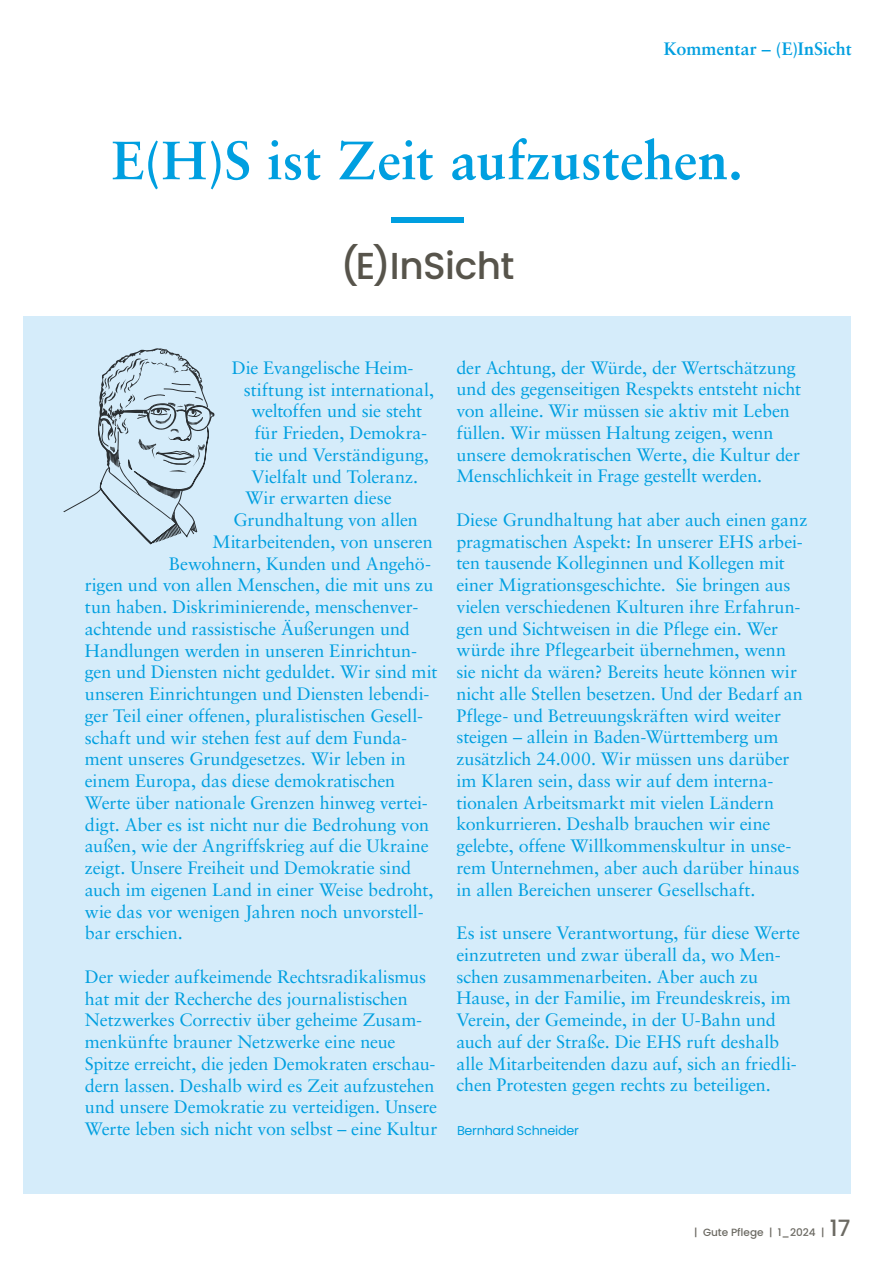
<style>
.page{position:relative;width:893px;height:1263px;background:#fff}
.page>*{position:absolute;margin:0;border:0;box-sizing:border-box;transform-origin:0 0}
.t1{font:700 72px "Sabon LT Pro";color:#009fe0}
.t2{font:700 54px "Sabon LT Pro";color:#009fe0}
.t3{font:500 37.5px "Poppins";letter-spacing:-.015em;color:#57544b}
.t4{font:18px/21.8px "Sabon LT Pro";letter-spacing:-.01em;color:#009fe0}
.t5{font:700 18px "Sabon LT Pro";color:#009fe0}
.t6{font:12.75px "Poppins";letter-spacing:-.02em;color:#009fe0}
.t7{font:500 10.5px "Poppins";color:#6c6a63}
.s1{font-size:22.5px}
</style>
<div class="page">
<div style="left:23px;top:316px;width:827px;height:877px;background:#d5ecfa"></div>
<svg style="left:63px;top:348px;width:152px;height:197px"></svg>
<p class="t5" style="left:664px;top:38px;width:189px">Kommentar – (E)InSicht</p>
<h2 class="t2" style="left:112px;top:127px;width:633px">E(H)S ist Zeit aufzustehen.</h2>
<h1 class="t1" style="left:391px;top:166px;width:73px">—</h1>
<h3 class="t3" style="left:340px;top:244px;width:175px">(E)InSicht</h3>
<p class="t4" style="left:232px;top:356px;width:183px">Die Evangelische Heim-</p>
<p class="t4" style="left:244px;top:378px;width:192px">stiftung ist international,</p>
<p class="t4" style="left:251px;top:400px;width:172px">weltoffen und sie steht</p>
<p class="t4" style="left:254px;top:422px;width:174px">für Frieden, Demokra-</p>
<p class="t4" style="left:254px;top:443px;width:176px">tie und Verständigung,</p>
<p class="t4" style="left:251px;top:465px;width:168px">Vielfalt und Toleranz.</p>
<p class="t4" style="left:245px;top:487px;width:148px">Wir erwarten diese</p>
<p class="t4" style="left:233px;top:508px;width:186px">Grundhaltung von allen</p>
<p class="t4" style="left:212px;top:530px;width:222px">Mitarbeitenden, von unseren</p>
<p class="t4" style="left:169px;top:552px;width:264px">Bewohnern, Kunden und Angehö-</p>
<p class="t4" style="left:85px;top:574px;width:350px">rigen und von allen Menschen, die mit uns zu</p>
<p class="t4" style="left:85px;top:595px;width:335px">tun haben. Diskriminierende, menschenver-</p>
<p class="t4" style="left:85px;top:617px;width:327px">achtende und rassistische Äußerungen und</p>
<p class="t4" style="left:85px;top:639px;width:334px">Handlungen werden in unseren Einrichtun-</p>
<p class="t4" style="left:85px;top:661px;width:354px">gen und Diensten nicht geduldet. Wir sind mit</p>
<p class="t4" style="left:85px;top:682px;width:346px">unseren Einrichtungen und Diensten lebendi-</p>
<p class="t4" style="left:85px;top:704px;width:340px">ger Teil einer offenen, pluralistischen Gesell-</p>
<p class="t4" style="left:85px;top:726px;width:324px">schaft und wir stehen fest auf dem Funda-</p>
<p class="t4" style="left:85px;top:748px;width:323px">ment unseres Grundgesetzes. Wir leben in</p>
<p class="t4" style="left:85px;top:769px;width:312px">einem Europa, das diese demokratischen</p>
<p class="t4" style="left:85px;top:791px;width:344px">Werte über nationale Grenzen hinweg vertei-</p>
<p class="t4" style="left:85px;top:813px;width:346px">digt. Aber es ist nicht nur die Bedrohung von</p>
<p class="t4" style="left:85px;top:835px;width:345px">außen, wie der Angriffskrieg auf die Ukraine</p>
<p class="t4" style="left:85px;top:856px;width:328px">zeigt. Unsere Freiheit und Demokratie sind</p>
<p class="t4" style="left:85px;top:878px;width:350px">auch im eigenen Land in einer Weise bedroht,</p>
<p class="t4" style="left:85px;top:900px;width:340px">wie das vor wenigen Jahren noch unvorstell-</p>
<p class="t4" style="left:85px;top:922px;width:99px">bar erschien.</p>
<p class="t4" style="left:85px;top:965px;width:354px">Der wieder aufkeimende Rechtsradikalismus hat mit der Recherche des journalistischen Netzwerkes Correctiv über geheime Zusam&shy;menkünfte brauner Netzwerke eine neue Spitze erreicht, die jeden Demokraten erschau&shy;dern lassen. Deshalb wird es Zeit aufzustehen und unsere Demokratie zu verteidigen. Unsere Werte leben sich nicht von selbst – eine Kultur</p>
<p class="t4" style="left:456px;top:356px;width:346px">der Achtung, der Würde, der Wertschätzung und des gegenseitigen Respekts entsteht nicht von alleine. Wir müssen sie aktiv mit Leben füllen. Wir müssen Haltung zeigen, wenn unsere demokratischen Werte, die Kultur der Menschlichkeit in Frage gestellt werden.</p>
<p class="t4" style="left:456px;top:508px;width:352px">Diese Grundhaltung hat aber auch einen ganz pragmatischen Aspekt: In unserer EHS arbei&shy;ten tausende Kolleginnen und Kollegen mit einer Migrationsgeschichte. Sie bringen aus vielen verschiedenen Kulturen ihre Erfahrun&shy;gen und Sichtweisen in die Pflege ein. Wer würde ihre Pflegearbeit übernehmen, wenn sie nicht da wären? Bereits heute können wir nicht alle Stellen besetzen. Und der Bedarf an Pflege- und Betreuungskräften wird weiter steigen – allein in Baden-Württemberg um zusätzlich 24.000. Wir müssen uns darüber im Klaren sein, dass wir auf dem interna&shy;tionalen Arbeitsmarkt mit vielen Ländern konkurrieren. Deshalb brauchen wir eine gelebte, offene Willkommenskultur in unse&shy;rem Unternehmen, aber auch darüber hinaus in allen Bereichen unserer Gesellschaft.</p>
<p class="t4" style="left:456px;top:921px;width:345px">Es ist unsere Verantwortung, für diese Werte einzutreten und zwar überall da, wo Men&shy;schen zusammenarbeiten. Aber auch zu Hause, in der Familie, im Freundeskreis, im Verein, der Gemeinde, in der U-Bahn und auch auf der Straße. Die EHS ruft deshalb alle Mitarbeitenden dazu auf, sich an friedli&shy;chen Protesten gegen rechts zu beteiligen.</p>
<p class="t6" style="left:457px;top:1123px;width:123px">Bernhard Schneider</p>
<p class="t7" style="left:694px;top:1226px;width:158px">| Gute Pflege | 1_2024 | <span class="s1">17</span></p>
</div>
